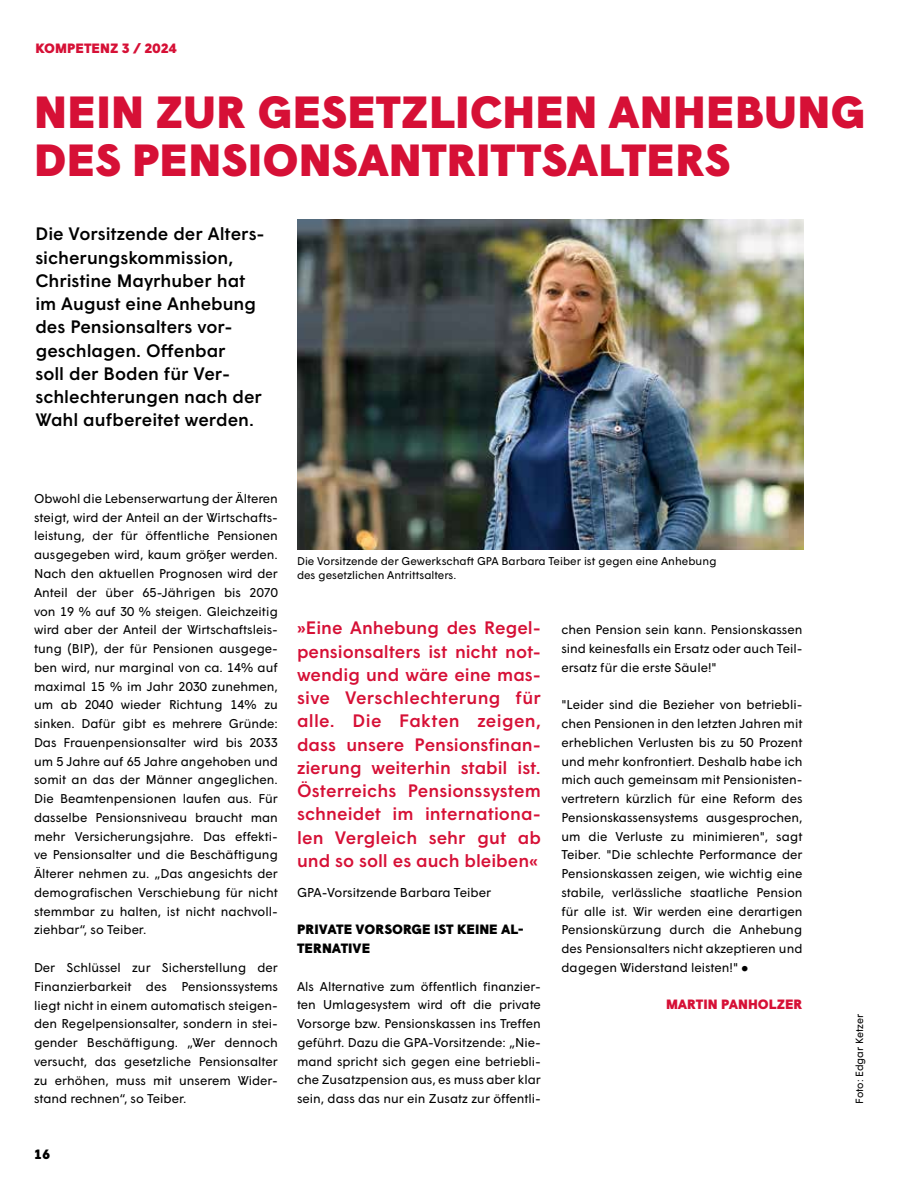
<style>
.page{position:relative;width:906px;height:1191px;background:#fff}
.page>*{position:absolute;margin:0;border:0;box-sizing:border-box;transform-origin:0 0}
.t1{font:900 45px/48px "Wigrum";color:#d61036}
.t2{font:500 18px/23.2px "Wigrum";color:#d61036;text-align:justify}
.t3{font:500 18px/23.2px "Wigrum";color:#000}
.t4{font:900 13.5px/18.8px "Wigrum";color:#000}
.t5{font:900 13.5px "Wigrum";color:#d61036}
.t6{font:12.9px "Wigrum";color:#000}
.t7{font:12.75px/18.8px "Wigrum";color:#000;text-align:justify}
.t8{font:11.25px/13.5px "Wigrum";color:#000}
.t9{font:10.5px "Wigrum";letter-spacing:-.005em;color:#000}
.s1{font-weight:900;font-size:13.5px}
</style>
<div class="page">
<img style="left:297px;top:220px;width:507px;height:329px">
<p class="t5" style="left:35px;top:38px;width:143px">KOMPETENZ 3 / 2024</p>
<h1 class="t1" style="left:34px;top:85px;width:833px">NEIN ZUR GESETZLICHEN ANHEBUNG<br>DES PENSIONSANTRITTSALTERS</h1>
<h2 class="t3" style="left:35px;top:221px;width:231px">Die Vorsitzende der Alters&shy;sicherungskommission,<br>Christine Mayrhuber hat im August eine Anhebung des Pensionsalters vor&shy;geschlagen. Offenbar<br>soll der Boden für Ver&shy;schlechterungen nach der<br>Wahl aufbereitet werden.</h2>
<p class="t7" style="left:34px;top:488px;width:245px">Obwohl die Lebenserwartung der Älteren steigt, wird der Anteil an der Wirtschafts&shy;leistung, der für öffentliche Pensionen ausgegeben wird, kaum größer werden.<br>Nach den aktuellen Prognosen wird der Anteil der über 65-Jährigen bis 2070 von 19 % auf 30 % steigen. Gleichzeitig wird aber der Anteil der Wirtschaftsleis&shy;tung (BIP), der für Pensionen ausgege&shy;ben wird, nur marginal von ca. 14% auf maximal 15 % im Jahr 2030 zunehmen, um ab 2040 wieder Richtung 14% zu sinken. Dafür gibt es mehrere Gründe:<br>Das Frauenpensionsalter wird bis 2033 um 5 Jahre auf 65 Jahre angehoben und somit an das der Männer angeglichen.<br>Die Beamtenpensionen laufen aus. Für dasselbe Pensionsniveau braucht man mehr Versicherungsjahre. Das effekti&shy;ve Pensionsalter und die Beschäftigung Älterer nehmen zu. „Das angesichts der demografischen Verschiebung für nicht stemmbar zu halten, ist nicht nachvoll&shy;ziehbar“, so Teiber.</p>
<p class="t7" style="left:34px;top:957px;width:245px">Der Schlüssel zur Sicherstellung der Finanzierbarkeit des Pensionssystems liegt nicht in einem automatisch steigen&shy;den Regelpensionsalter, sondern in stei&shy;gender Beschäftigung. „Wer dennoch versucht, das gesetzliche Pensionsalter zu erhöhen, muss mit unserem Wider&shy;stand rechnen“, so Teiber.</p>
<p class="t4" style="left:34px;top:1144px;width:18px">16</p>
<p class="t8" style="left:297px;top:553px;width:421px">Die Vorsitzende der Gewerkschaft GPA Barbara Teiber ist gegen eine Anhebung des gesetzlichen Antrittsalters.</p>
<p class="t2" style="left:297px;top:615px;width:245px">»Eine Anhebung des Regel&shy;pensionsalters ist nicht not&shy;wendig und wäre eine mas&shy;sive Verschlechterung für alle. Die Fakten zeigen, dass unsere Pensionsfinan&shy;zierung weiterhin stabil ist.<br>Österreichs Pensionssystem schneidet im internationa&shy;len Vergleich sehr gut ab und so soll es auch bleiben«</p>
<p class="t6" style="left:297px;top:882px;width:196px">GPA-Vorsitzende Barbara Teiber</p>
<p class="t4" style="left:297px;top:919px;width:228px">PRIVATE VORSORGE IST KEINE AL-<br>TERNATIVE</p>
<p class="t7" style="left:297px;top:975px;width:245px">Als Alternative zum öffentlich finanzier&shy;ten Umlagesystem wird oft die private Vorsorge bzw. Pensionskassen ins Treffen geführt. Dazu die GPA-Vorsitzende: „Nie&shy;mand spricht sich gegen eine betriebli&shy;che Zusatzpension aus, es muss aber klar sein, dass das nur ein Zusatz zur öffentli-</p>
<p class="t7" style="left:561px;top:619px;width:242px">chen Pension sein kann. Pensionskassen sind keinesfalls ein Ersatz oder auch Teil&shy;ersatz für die erste Säule!"</p>
<p class="t7" style="left:561px;top:694px;width:242px">"Leider sind die Bezieher von betriebli&shy;chen Pensionen in den letzten Jahren mit erheblichen Verlusten bis zu 50 Prozent und mehr konfrontiert. Deshalb habe ich mich auch gemeinsam mit Pensionisten&shy;vertretern kürzlich für eine Reform des Pensionskassensystems ausgesprochen, um die Verluste zu minimieren", sagt Teiber. "Die schlechte Performance der Pensionskassen zeigen, wie wichtig eine stabile, verlässliche staatliche Pension für alle ist. Wir werden eine derartigen Pensionskürzung durch die Anhebung des Pensionsalters nicht akzeptieren und dagegen Widerstand leisten!" <span class="s1">●</span></p>
<p class="t5" style="left:666px;top:994px;width:138px">MARTIN PANHOLZER</p>
<p class="t9" style="left:851px;top:1103px;width:91px;rotate:-90deg">Foto: Edgar Ketzer</p>
</div>
